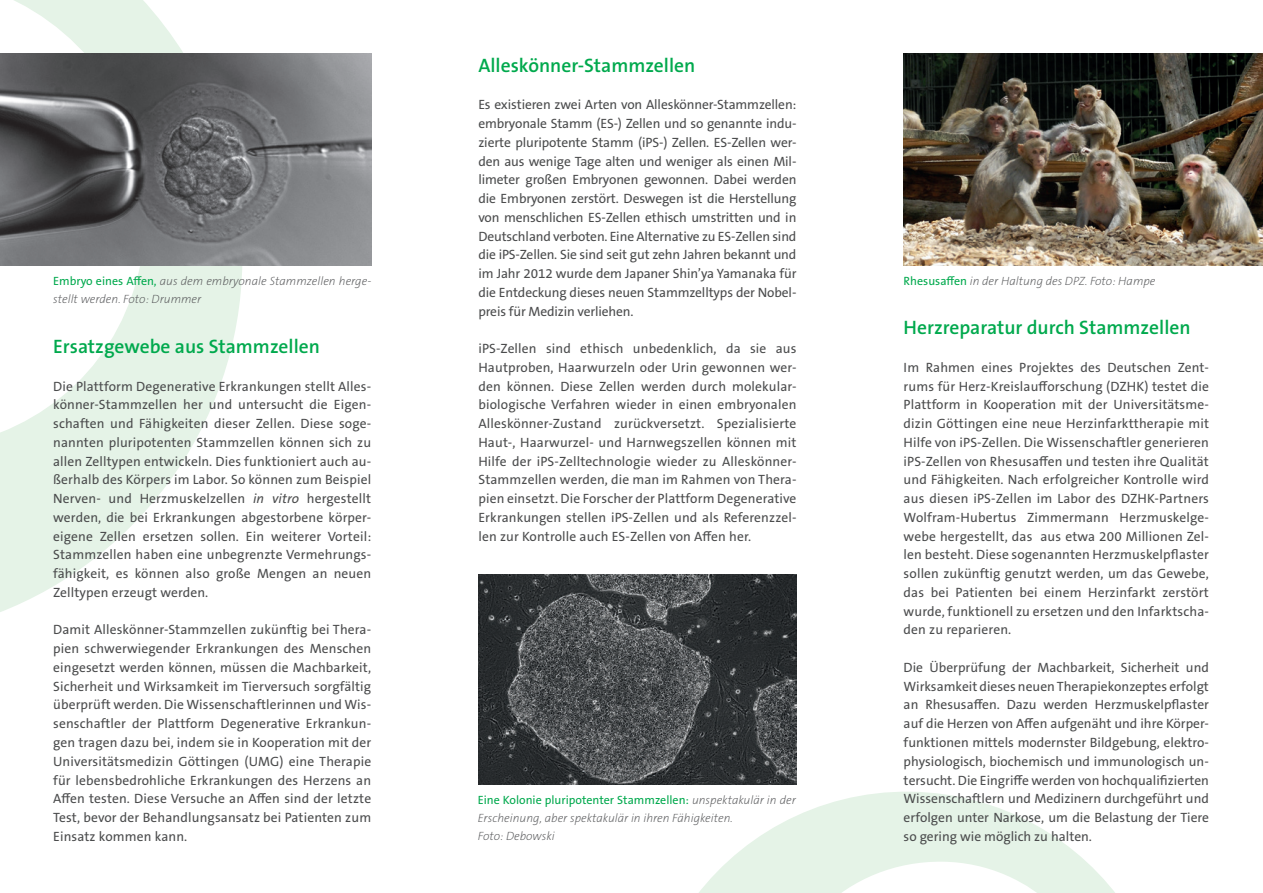
<style>
.page{position:relative;width:1263px;height:893px;background:#fff}
.page>*{position:absolute;margin:0;border:0;box-sizing:border-box;transform-origin:0 0}
.t1{font:600 19.5px "The Sans B W6";color:#00a94d}
.t2{font:13.5px/18.8px "The Sans B W5 Plain";letter-spacing:.01em;color:#4b4c4d;text-align:justify}
.t3{font:italic 200 12px/18px "The Sans B W2";color:#57585a}
.t4{font:12px "The Sans B W5 Plain";color:#00a94d}
.s1{font-family:"The Sans B W5 Plain";font-weight:400;font-style:normal;color:#00a94d}
.s2{font-style:italic}
.s3{font-family:"The Sans B W2";font-weight:200;font-style:italic;color:#57585a}
</style>
<div class="page">
<svg style="left:0;top:0;width:242px;height:612px;fill:#e5f3e7"></svg>
<svg style="left:699px;top:792px;width:416px;height:101px;fill:#e5f3e7"></svg>
<img style="left:0;top:53px;width:371px;height:213px">
<img style="left:904px;top:53px;width:359px;height:213px">
<img style="left:478px;top:574px;width:318px;height:210px">
<h1 class="t1" style="left:478px;top:53px;width:218px">Alleskönner-Stammzellen</h1>
<p class="t2" style="left:478px;top:96px;width:320px">Es existieren zwei Arten von Alleskönner-Stammzellen: embryonale Stamm (ES-) Zellen und so genannte indu&shy;zierte pluripotente Stamm (iPS-) Zellen. ES-Zellen wer&shy;den aus wenige Tage alten und weniger als einen Mil&shy;limeter großen Embryonen gewonnen. Dabei werden die Embryonen zerstört. Deswegen ist die Herstellung von menschlichen ES-Zellen ethisch umstritten und in Deutschland verboten. Eine Alternative zu ES-Zellen sind die iPS-Zellen. Sie sind seit gut zehn Jahren bekannt und im Jahr 2012 wurde dem Japaner Shin’ya Yamanaka für die Entdeckung dieses neuen Stammzelltyps der Nobel&shy;preis für Medizin verliehen.</p>
<p class="t2" style="left:478px;top:339px;width:320px">iPS-Zellen sind ethisch unbedenklich, da sie aus Hautproben, Haarwurzeln oder Urin gewonnen wer&shy;den können. Diese Zellen werden durch molekular&shy;biologische Verfahren wieder in einen embryonalen Alleskönner-Zustand zurückversetzt. Spezialisierte Haut-, Haarwurzel- und Harnwegszellen können mit Hilfe der iPS-Zelltechnologie wieder zu Alleskönner-Stammzellen werden, die man im Rahmen von Thera&shy;pien einsetzt. Die Forscher der Plattform Degenerative Erkrankungen stellen iPS-Zellen und als Referenzzel&shy;len zur Kontrolle auch ES-Zellen von Affen her.</p>
<p class="t3" style="left:53px;top:273px;width:320px"><span class="s1">Embryo eines Affen,</span> aus dem embryonale Stammzellen herge&shy;stellt werden. Foto: Drummer</p>
<p class="t3" style="left:904px;top:273px;width:253px"><span class="s1">Rhesusaffen</span> in der Haltung des DPZ. Foto: Hampe</p>
<h1 class="t1" style="left:904px;top:315px;width:288px">Herzreparatur durch Stammzellen</h1>
<p class="t2" style="left:904px;top:358px;width:307px">Im Rahmen eines Projektes des Deutschen Zent&shy;rums für Herz-Kreislaufforschung (DZHK) testet die Plattform in Kooperation mit der Universitätsme&shy;dizin Göttingen eine neue Herzinfarkttherapie mit Hilfe von iPS-Zellen. Die Wissenschaftler generieren iPS-Zellen von Rhesusaffen und testen ihre Qualität und Fähigkeiten. Nach erfolgreicher Kontrolle wird aus diesen iPS-Zellen im Labor des DZHK-Partners Wolfram-Hubertus Zimmermann Herzmuskelge&shy;webe hergestellt, das aus etwa 200 Millionen Zel&shy;len besteht. Diese sogenannten Herzmuskelpflaster sollen zukünftig genutzt werden, um das Gewebe, das bei Patienten bei einem Herzinfarkt zerstört wurde, funktionell zu ersetzen und den Infarktscha&shy;den zu reparieren.</p>
<p class="t2" style="left:904px;top:658px;width:307px">Die Überprüfung der Machbarkeit, Sicherheit und Wirksamkeit dieses neuen Therapiekonzeptes erfolgt an Rhesusaffen. Dazu werden Herzmuskelpflaster auf die Herzen von Affen aufgenäht und ihre Körper&shy;funktionen mittels modernster Bildgebung, elektro&shy;physiologisch, biochemisch und immunologisch un&shy;tersucht. Die Eingriffe werden von hochqualifizierten Wissenschaftlern und Medizinern durchgeführt und erfolgen unter Narkose, um die Belastung der Tiere so gering wie möglich zu halten.</p>
<h1 class="t1" style="left:53px;top:334px;width:268px">Ersatzgewebe aus Stammzellen</h1>
<p class="t2" style="left:53px;top:377px;width:320px">Die Plattform Degenerative Erkrankungen stellt Alles&shy;könner-Stammzellen her und untersucht die Eigen&shy;schaften und Fähigkeiten dieser Zellen. Diese soge&shy;nannten pluripotenten Stammzellen können sich zu allen Zelltypen entwickeln. Dies funktioniert auch au&shy;ßerhalb des Körpers im Labor. So können zum Beispiel Nerven- und Herzmuskelzellen <span class="s2">in vitro</span> hergestellt werden, die bei Erkrankungen abgestorbene körper&shy;eigene Zellen ersetzen sollen. Ein weiterer Vorteil:<br>Stammzellen haben eine unbegrenzte Vermehrungs&shy;fähigkeit, es können also große Mengen an neuen Zelltypen erzeugt werden.</p>
<p class="t2" style="left:53px;top:621px;width:320px">Damit Alleskönner-Stammzellen zukünftig bei Thera&shy;pien schwerwiegender Erkrankungen des Menschen eingesetzt werden können, müssen die Machbarkeit, Sicherheit und Wirksamkeit im Tierversuch sorgfältig überprüft werden. Die Wissenschaftlerinnen und Wis&shy;senschaftler der Plattform Degenerative Erkrankun&shy;gen tragen dazu bei, indem sie in Kooperation mit der Universitätsmedizin Göttingen (UMG) eine Therapie für lebensbedrohliche Erkrankungen des Herzens an Affen testen. Diese Versuche an Affen sind der letzte Test, bevor der Behandlungsansatz bei Patienten zum Einsatz kommen kann.</p>
<p class="t4" style="left:478px;top:792px;width:320px">Eine Kolonie pluripotenter Stammzellen: <span class="s3">unspektakulär in der</span></p>
<p class="t3" style="left:478px;top:809px;width:257px">Erscheinung, aber spektakulär in ihren Fähigkeiten.<br>Foto: Debowski</p>
</div>
